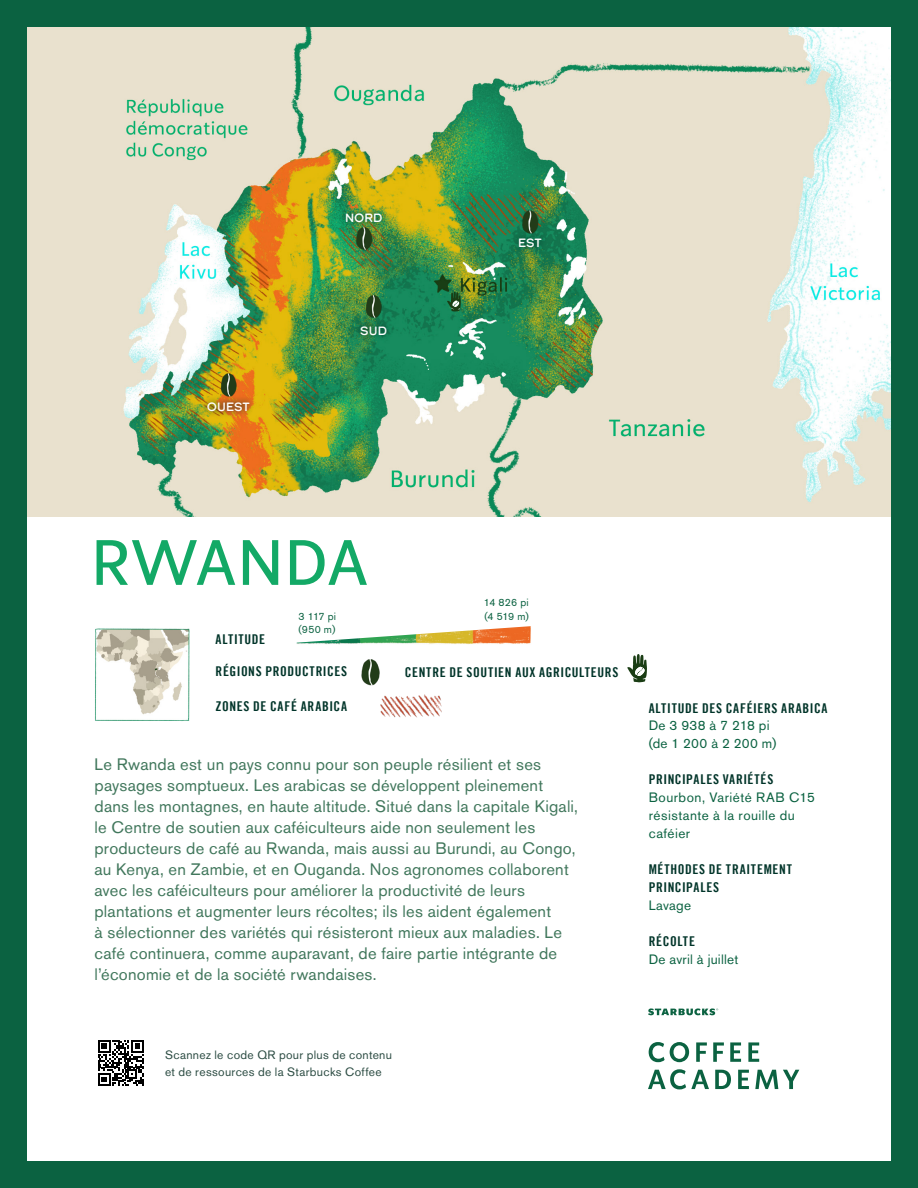
<style>
.page{position:relative;width:918px;height:1188px;background:#0b6241}
.page>*{position:absolute;margin:0;border:0;box-sizing:border-box;transform-origin:0 0}
.t1{font:63px "So Do Sans";color:#13a966}
.t2{font:16.5px/21px "Akzidenz Grotesk Std";letter-spacing:.015em;color:#41775c}
.t3{font:13.5px/18px "Trade Gothic LT Bold Cond Twenty";letter-spacing:.05em;color:#003429}
.t4{font:13.5px/18px "Akzidenz Grotesk Std";letter-spacing:.03em;color:#0b6241}
.t5{font:12px/16.5px "Akzidenz Grotesk Std";letter-spacing:.025em;color:#2d4d44}
.t6{font:12px "Calder Dark";letter-spacing:-.04em;color:#fff}
.t7{font:10.5px "Akzidenz Grotesk Std";letter-spacing:.015em;color:#0b6241}
</style>
<div class="page">
<div style="left:27px;top:27px;width:864px;height:1134px;background:#fff"></div>
<svg style="left:648px;top:1008px;width:70px;height:7px"></svg>
<svg style="left:649px;top:1042px;width:40px;height:20px"></svg>
<svg style="left:696px;top:1042px;width:11px;height:20px"></svg>
<svg style="left:713px;top:1042px;width:11px;height:20px"></svg>
<svg style="left:730px;top:1042px;width:11px;height:20px"></svg>
<svg style="left:748px;top:1042px;width:11px;height:20px"></svg>
<svg style="left:648px;top:1069px;width:61px;height:20px"></svg>
<svg style="left:715px;top:1070px;width:16px;height:19px"></svg>
<svg style="left:738px;top:1070px;width:11px;height:19px"></svg>
<svg style="left:755px;top:1070px;width:44px;height:19px"></svg>
<img style="left:95px;top:628px;width:95px;height:93px">
<img style="left:27px;top:27px;width:864px;height:489px">
<svg style="left:98px;top:1040px;width:46px;height:46px"></svg>
<svg style="left:627px;top:654px;width:20px;height:28px"></svg>
<img style="left:380px;top:695px;width:62px;height:23px">
<img style="left:297px;top:626px;width:234px;height:19px">
<img style="left:361px;top:659px;width:19px;height:26px">
<svg style="left:447px;top:292px;width:14px;height:20px"></svg>
<div style="left:201px;top:395px;width:55px;height:23px;background:#003429;opacity:.55"></div>
<div style="left:354px;top:319px;width:40px;height:22px;background:#003429;opacity:.55"></div>
<div style="left:339px;top:206px;width:50px;height:23px;background:#003429;opacity:.55"></div>
<div style="left:512px;top:232px;width:36px;height:22px;background:#003429;opacity:.55"></div>
<img style="left:206px;top:362px;width:45px;height:45px">
<img style="left:341px;top:215px;width:45px;height:45px">
<img style="left:351px;top:283px;width:45px;height:45px">
<img style="left:508px;top:199px;width:44px;height:44px">
<p class="t6" style="left:207px;top:399px;width:45px">OUEST</p>
<p class="t6" style="left:345px;top:210px;width:39px">NORD</p>
<p class="t6" style="left:360px;top:322px;width:29px">SUD</p>
<p class="t6" style="left:518px;top:235px;width:26px">EST</p>
<h1 class="t1" style="left:91px;top:526px;width:280px">RWANDA</h1>
<p class="t7" style="left:484px;top:596px;width:47px">14 826 pi</p>
<p class="t3" style="left:216px;top:630px;width:51px">ALTITUDE</p>
<p class="t7" style="left:299px;top:610px;width:39px">3 117 pi</p>
<p class="t7" style="left:484px;top:610px;width:46px">(4 519 m)</p>
<p class="t7" style="left:299px;top:623px;width:38px">(950 m)</p>
<p class="t3" style="left:216px;top:663px;width:133px">RÉGIONS PRODUCTRICES</p>
<p class="t3" style="left:216px;top:697px;width:133px">ZONES DE CAFÉ ARABICA</p>
<p class="t3" style="left:405px;top:663px;width:215px">CENTRE DE SOUTIEN AUX AGRICULTEURS</p>
<p class="t2" style="left:94px;top:753px;width:485px">Le Rwanda est un pays connu pour son peuple résilient et ses paysages somptueux. Les arabicas se développent pleinement dans les montagnes, en haute altitude. Situé dans la capitale Kigali, le Centre de soutien aux caféiculteurs aide non seulement les producteurs de café au Rwanda, mais aussi au Burundi, au Congo, au Kenya, en Zambie, et en Ouganda. Nos agronomes collaborent avec les caféiculteurs pour améliorer la productivité de leurs plantations et augmenter leurs récoltes; ils les aident également<br>à sélectionner des variétés qui résisteront mieux aux maladies. Le café continuera, comme auparavant, de faire partie intégrante de l’économie et de la société rwandaises.</p>
<p class="t5" style="left:165px;top:1046px;width:229px">Scannez le code QR pour plus de contenu et de ressources de la Starbucks Coffee</p>
<h1 class="t3" style="left:649px;top:699px;width:180px">ALTITUDE DES CAFÉIERS ARABICA</h1>
<p class="t4" style="left:649px;top:717px;width:129px">De 3 938 à 7 218 pi (de 1 200 à 2 200 m)</p>
<h1 class="t3" style="left:649px;top:771px;width:126px">PRINCIPALES VARIÉTÉS</h1>
<p class="t4" style="left:649px;top:789px;width:168px">Bourbon, Variété RAB C15 résistante à la rouille du caféier</p>
<h1 class="t3" style="left:649px;top:861px;width:145px">MÉTHODES DE TRAITEMENT<br>PRINCIPALES</h1>
<p class="t4" style="left:649px;top:897px;width:44px">Lavage</p>
<h1 class="t3" style="left:649px;top:933px;width:48px">RÉCOLTE</h1>
<p class="t4" style="left:649px;top:951px;width:91px">De avril à juillet</p>
</div>
